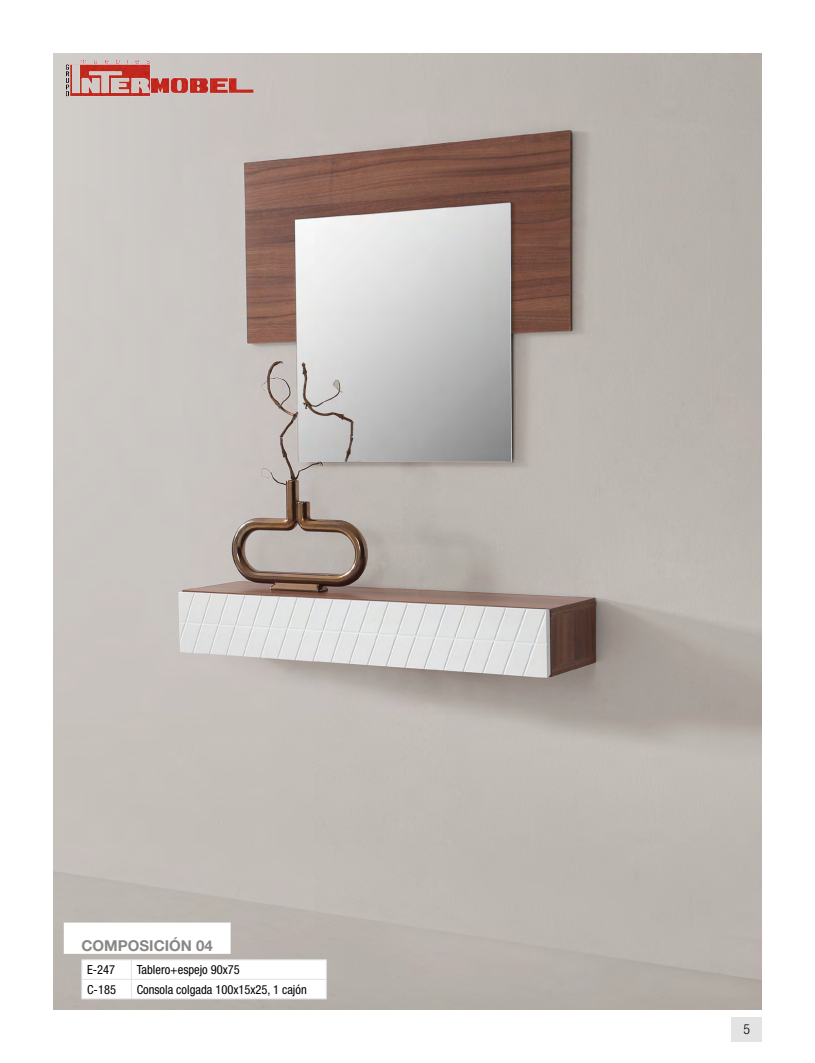
<style>
.page{position:relative;width:815px;height:1063px;background:#fff}
.page>*{position:absolute;margin:0;border:0;box-sizing:border-box;transform-origin:0 0}
.Composicion{font:700 15px "Helvetica Neue LT Std";color:#878786}
.t1{font:300 condensed 13.75px "Helvetica Neue LT Std";color:#000}
.tabla_izquierda{font:condensed 12.5px "Helvetica Neue LT Std";color:#000}
</style>
<div class="page">
<div style="left:731px;top:1017px;width:31px;height:24px;background:#e3e3e3"></div>
<img style="left:53px;top:53px;width:709px;height:957px">
<div style="left:64px;top:923px;width:167px;height:31px;background:#fff"></div>
<hr style="left:81px;top:959px;width:50px;height:1px;background:#e3e3e3">
<hr style="left:131px;top:959px;width:196px;height:1px;background:#e3e3e3">
<svg style="left:81px;top:960px;width:246px;height:39px"></svg>
<hr style="left:81px;top:999px;width:50px;height:1px;background:#e3e3e3">
<hr style="left:131px;top:999px;width:196px;height:1px;background:#e3e3e3">
<img style="left:66px;top:61px;width:189px;height:37px">
<p class="Composicion" style="left:81px;top:936px;width:133px">COMPOSICIÓN 04</p>
<p class="tabla_izquierda" style="left:87px;top:962px;width:30px">E-247</p>
<p class="tabla_izquierda" style="left:137px;top:962px;width:105px">Tablero+espejo 90x75</p>
<p class="tabla_izquierda" style="left:87px;top:982px;width:30px">C-185</p>
<p class="tabla_izquierda" style="left:137px;top:982px;width:172px">Consola colgada 100x15x25, 1 cajón</p>
<p class="t1" style="left:743px;top:1021px;width:8px">5</p>
</div>
